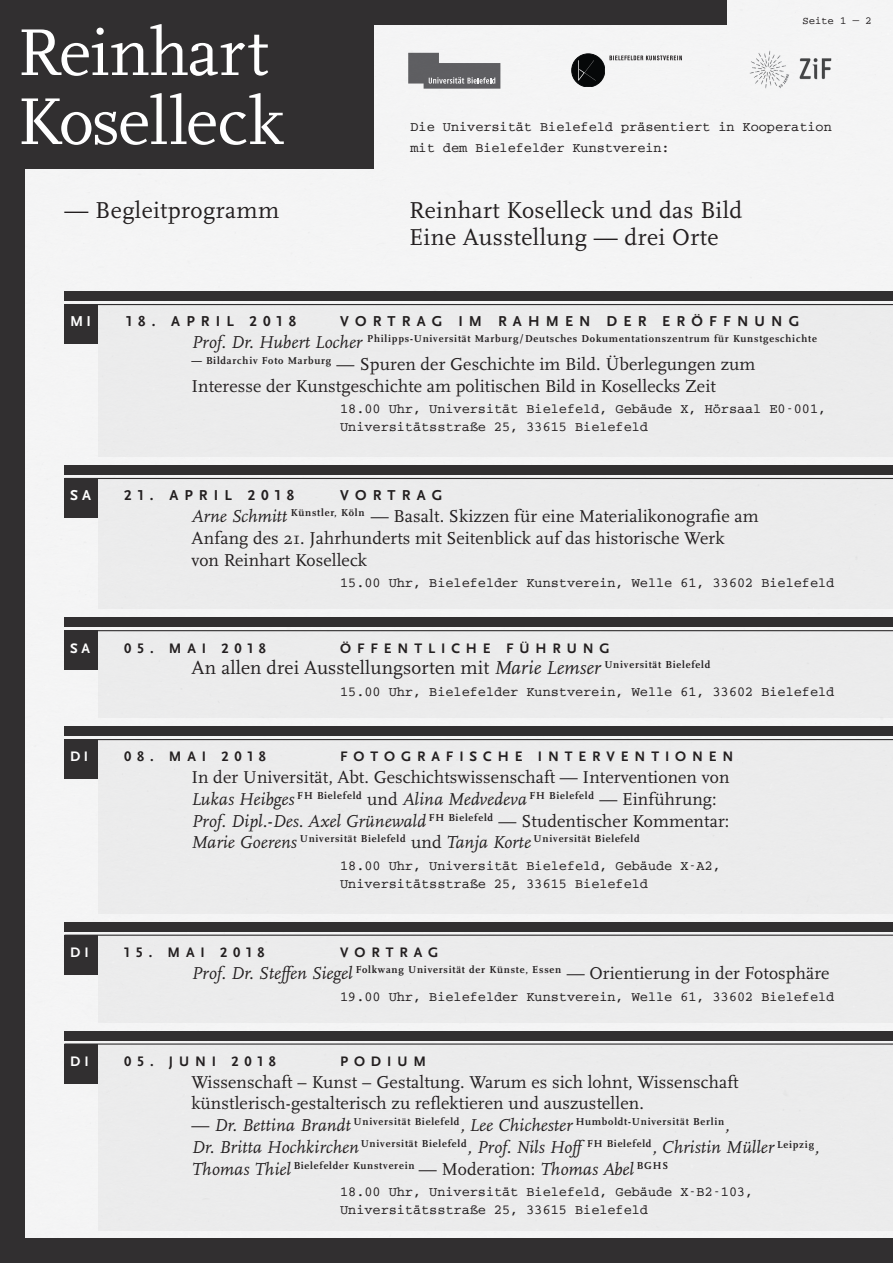
<style>
.page{position:relative;width:893px;height:1263px;background:#fff}
.page>*{position:absolute;margin:0;border:0;box-sizing:border-box;transform-origin:0 0}
.t1{font:69px/69px "Scala";color:#fff}
.t2{font:24px/27px "Scala";letter-spacing:.015em;color:#231f20}
.t3{font:19.5px "Scala";letter-spacing:.005em;color:#231f20}
.t4{font:18px/21.8px "Scala";letter-spacing:.005em;color:#231f20}
.t5{font:italic 18px "Scala";letter-spacing:.005em;color:#231f20}
.t6{font:700 15px "Scala Sans Pro";letter-spacing:.41em;color:#231f20}
.t7{font:700 15px "Scala Sans Pro";color:#fff}
.t8{font:700 14.4px "Scala Sans Pro";letter-spacing:.41em;color:#231f20}
.t9{font:700 14.4px "Scala Sans Pro";color:#fff}
.t10{font:700 13.5px/18px "Courier M";color:#231f20}
.t11{font:700 10.5px "Scala";letter-spacing:.075em;color:#231f20}
.t12{font:700 10.5px "Courier M";color:#231f20}
.s1{font-weight:400;font-style:italic;font-size:18px}
.s2{font-style:italic}
.s3{font-weight:400;font-size:18px}
</style>
<div class="page">
<img style="left:24px;top:0;width:869px;height:1239px">
<div style="left:0;top:0;width:726px;height:24px;background:#312f30"></div>
<div style="left:0;top:0;width:24px;height:1263px;background:#312f30"></div>
<hr style="left:65px;top:304px;width:828px;height:1px;background:#312f30">
<hr style="left:65px;top:478px;width:828px;height:1px;background:#312f30">
<hr style="left:65px;top:630px;width:828px;height:1px;background:#312f30">
<hr style="left:65px;top:739px;width:828px;height:1px;background:#312f30">
<hr style="left:65px;top:935px;width:828px;height:1px;background:#312f30">
<hr style="left:65px;top:1043px;width:828px;height:1px;background:#312f30">
<div style="left:65px;top:304px;width:33px;height:39px;background:#312f30"></div>
<div style="left:65px;top:478px;width:33px;height:39px;background:#312f30"></div>
<div style="left:65px;top:631px;width:33px;height:39px;background:#312f30"></div>
<div style="left:65px;top:739px;width:33px;height:39px;background:#312f30"></div>
<div style="left:65px;top:935px;width:33px;height:39px;background:#312f30"></div>
<div style="left:65px;top:1044px;width:33px;height:39px;background:#312f30"></div>
<div style="left:65px;top:291px;width:828px;height:10px;background:#312f30"></div>
<div style="left:65px;top:465px;width:828px;height:10px;background:#312f30"></div>
<div style="left:65px;top:617px;width:828px;height:10px;background:#312f30"></div>
<div style="left:65px;top:726px;width:828px;height:10px;background:#312f30"></div>
<div style="left:65px;top:922px;width:828px;height:9px;background:#312f30"></div>
<div style="left:65px;top:1031px;width:828px;height:9px;background:#312f30"></div>
<div style="left:0;top:0;width:374px;height:168px;background:#312f30"></div>
<div style="left:0;top:1239px;width:893px;height:24px;background:#312f30"></div>
<img style="left:739px;top:49px;width:96px;height:43px">
<svg style="left:408px;top:53px;width:92px;height:36px"></svg>
<div style="left:572px;top:54px;width:33px;height:33px;background:#07090a;border-radius:50%"></div>
<div style="left:572px;top:54px;width:33px;height:33px;border:1px solid #07090a;border-radius:50%"></div>
<svg style="left:578px;top:60px;width:18px;height:21px"></svg>
<svg style="left:609px;top:55px;width:73px;height:5px"></svg>
<h1 class="t1" style="left:17px;top:19px;width:268px">Reinhart<br>Koselleck</h1>
<h2 class="t2" style="left:65px;top:197px;width:216px">— Begleitprogramm</h2>
<p class="t12" style="left:802px;top:16px;width:71px">Seite 1 — 2</p>
<p class="t10" style="left:410px;top:116px;width:423px;line-height:21.8px">Die Universität Bielefeld präsentiert in Kooperation mit dem Bielefelder Kunstverein:</p>
<h2 class="t2" style="left:409px;top:197px;width:334px">Reinhart Koselleck und das Bild<br>Eine Ausstellung — drei Orte</h2>
<p class="t7" style="left:70px;top:313px;width:22px">MI</p>
<p class="t6" style="left:126px;top:313px;width:172px">18. APRIL 2018</p>
<p class="t6" style="left:340px;top:313px;width:461px">VORTRAG IM RAHMEN DER ERÖFFNUNG</p>
<p class="t11" style="left:191px;top:333px;width:627px"><span class="s1">Prof. Dr. Hubert Locher</span> Philipps-Universität Marburg/Deutsches Dokumentationszentrum für Kunstgeschichte</p>
<p class="t4" style="left:191px;top:353px;width:566px"><sup>—</sup> <sup>Bildarchiv</sup> <sup>Foto</sup> <sup>Marburg</sup> — Spuren der Geschichte im Bild. Überlegungen zum<br>Interesse der Kunstgeschichte am politischen Bild in Kosellecks Zeit</p>
<p class="t10" style="left:340px;top:400px;width:488px">18.00 Uhr, Universität Bielefeld, Gebäude X, Hörsaal E0-001,<br>Universitätsstraße 25, 33615 Bielefeld</p>
<p class="t7" style="left:70px;top:487px;width:22px">SA</p>
<p class="t6" style="left:124px;top:487px;width:172px">21. APRIL 2018</p>
<p class="t6" style="left:340px;top:487px;width:104px">VORTRAG</p>
<p class="t4" style="left:191px;top:506px;width:569px"><span class="s2">Arne Schmitt</span> <sup>Künstler,</sup> <sup>Köln</sup> — Basalt. Skizzen für eine Materialikonografie am<br>Anfang des 21. Jahrhunderts mit Seitenblick auf das historische Werk<br>von Reinhart Koselleck</p>
<p class="t10" style="left:340px;top:574px;width:496px">15.00 Uhr, Bielefelder Kunstverein, Welle 61, 33602 Bielefeld</p>
<p class="t9" style="left:70px;top:639px;width:21px">S A</p>
<p class="t8" style="left:124px;top:639px;width:143px">05. MAI 2018</p>
<p class="t8" style="left:340px;top:639px;width:271px">ÖFFENTLICHE FÜHRUNG</p>
<p class="t3" style="left:191px;top:657px;width:520px">An allen drei Ausstellungsorten mit <span class="s2">Marie Lemser</span> <sup>Universität</sup> <sup>Bielefeld</sup></p>
<p class="t10" style="left:340px;top:683px;width:496px">15.00 Uhr, Bielefelder Kunstverein, Welle 61, 33602 Bielefeld</p>
<p class="t9" style="left:70px;top:748px;width:19px">DI</p>
<p class="t8" style="left:124px;top:748px;width:143px">08. MAI 2018</p>
<p class="t8" style="left:340px;top:748px;width:395px">FOTOGRAFISCHE INTERVENTIONEN</p>
<p class="t4" style="left:191px;top:767px;width:540px">In der Universität, Abt. Geschichtswissenschaft — Interventionen von<br><span class="s2">Lukas Heibges</span> <sup>FH</sup> <sup>Bielefeld</sup> und <span class="s2">Alina Medvedeva</span> <sup>FH</sup> <sup>Bielefeld</sup> — Einführung:<br><span class="s2">Prof. Dipl.-Des. Axel Grünewald</span> <sup>FH</sup> <sup>Bielefeld</sup> — Studentischer Kommentar:</p>
<p class="t11" style="left:191px;top:833px;width:450px"><span class="s1">Marie Goerens</span> Universität Bielefeld <span class="s3">und</span> <span class="s1">Tanja Korte</span> Universität Bielefeld</p>
<p class="t10" style="left:340px;top:857px;width:382px">18.00 Uhr, Universität Bielefeld, Gebäude X-A2,<br>Universitätsstraße 25, 33615 Bielefeld</p>
<p class="t9" style="left:70px;top:944px;width:20px">D I</p>
<p class="t8" style="left:124px;top:944px;width:142px">15. MAI 2018</p>
<p class="t8" style="left:340px;top:944px;width:100px">VORTRAG</p>
<p class="t11" style="left:191px;top:963px;width:640px"><span class="s1">Prof. Dr. Steffen Siegel</span> Folkwang Universität der Künste, Essen <span class="s3">— Orientierung in der Fotosphäre</span></p>
<p class="t10" style="left:340px;top:988px;width:496px">19.00 Uhr, Bielefelder Kunstverein, Welle 61, 33602 Bielefeld</p>
<p class="t9" style="left:70px;top:1053px;width:20px">D I</p>
<p class="t8" style="left:124px;top:1053px;width:154px">05. JUNI 2018</p>
<p class="t8" style="left:340px;top:1053px;width:87px">PODIUM</p>
<p class="t4" style="left:191px;top:1071px;width:549px">Wissenschaft – Kunst – Gestaltung. Warum es sich lohnt, Wissenschaft künstlerisch-gestalterisch zu reflektieren und auszustellen.</p>
<p class="t11" style="left:191px;top:1116px;width:540px"><span class="s3">—</span> <span class="s1">Dr. Bettina Brandt</span> Universität Bielefeld<span class="s1">, Lee Chichester</span> Humboldt-Universität Berlin<span class="s1">,</span></p>
<p class="t5" style="left:191px;top:1138px;width:629px">Dr. Britta Hochkirchen <sup>Universität</sup> <sup>Bielefeld</sup>, Prof. Nils Hoff <sup>FH</sup> <sup>Bielefeld</sup>, Christin Müller <sup>Leipzig</sup>,</p>
<p class="t11" style="left:191px;top:1159px;width:478px"><span class="s1">Thomas Thiel</span> Bielefelder Kunstverein <span class="s3">— Moderation:</span> <span class="s1">Thomas Abel</span> BGHS</p>
<p class="t10" style="left:340px;top:1183px;width:415px">18.00 Uhr, Universität Bielefeld, Gebäude X-B2-103,<br>Universitätsstraße 25, 33615 Bielefeld</p>
</div>
